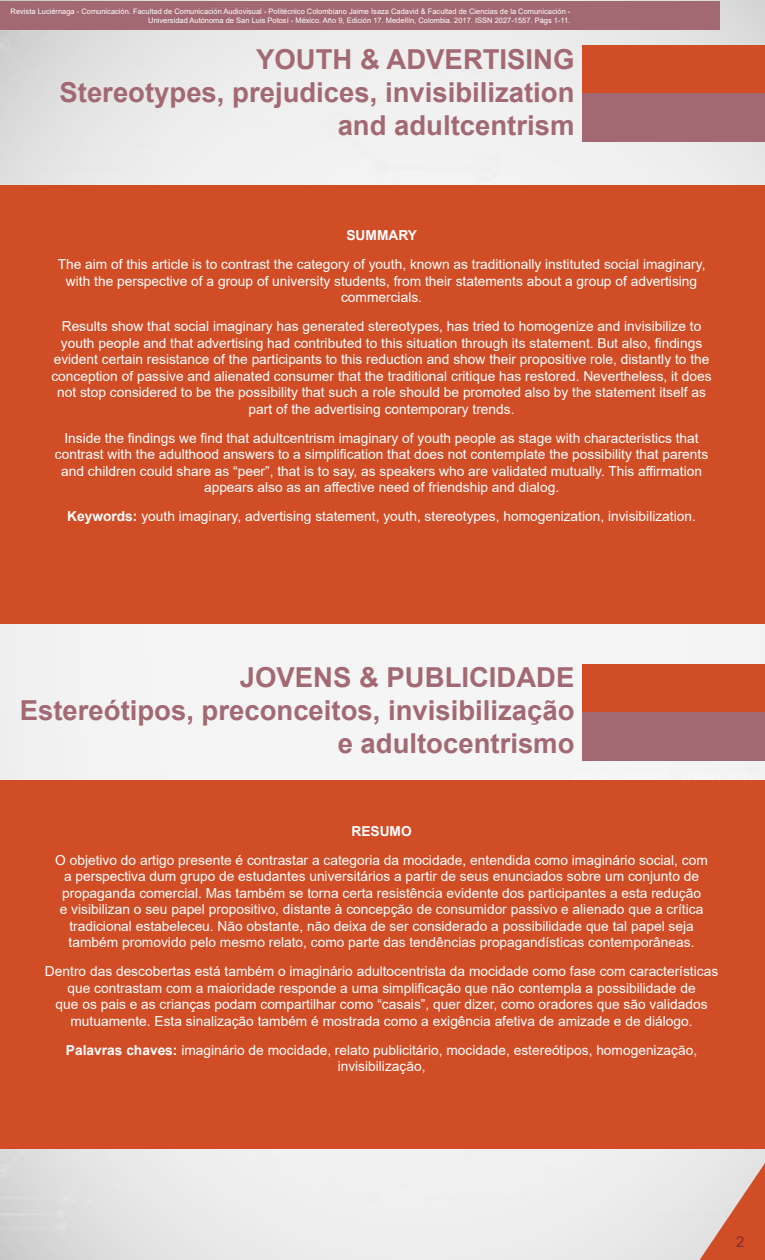
<style>
.page{position:relative;width:765px;height:1260px;background:#fff}
.page>*{position:absolute;margin:0;border:0;box-sizing:border-box;transform-origin:0 0}
.t1{font:700 27.5px/33px "Arial";color:#a36973;text-align:right}
.t2{font:15px "Arial";color:#812c2d}
.t3{font:13.75px/16.5px "Arial";color:#fff;text-align:center}
.t4{font:700 13.75px "Arial";color:#fff}
.t5{font:7.5px/9px "Arial";color:#fff;text-align:right}
.s1{font-weight:700}
</style>
<div class="page">
<img style="left:0;top:0;width:765px;height:1260px">
<div style="left:1px;top:1px;width:719px;height:28px;background:#a36973"></div>
<svg style="left:683px;top:1149px;width:82px;height:111px;background:#deb0a3"></svg>
<div style="left:583px;top:45px;width:182px;height:97px;background:#a36973"></div>
<div style="left:583px;top:664px;width:182px;height:97px;background:#a36973"></div>
<div style="left:583px;top:45px;width:182px;height:48px;background:#d14d26"></div>
<div style="left:583px;top:664px;width:182px;height:48px;background:#d14d26"></div>
<div style="left:0;top:185px;width:765px;height:439px;background:#d14d26"></div>
<div style="left:0;top:780px;width:765px;height:369px;background:#d14d26"></div>
<p class="t5" style="left:11px;top:6px;width:561px">Revista Luciérnaga - Comunicación. Facultad de Comunicación Audiovisual - Politécnico Colombiano Jaime Isaza Cadavid &amp; Facultad de Ciencias de la Comunicación -<br>Universidad Autónoma de San Luis Potosí - México. Año 9, Edición 17. Medellín, Colombia. 2017. ISSN 2027-1557. Págs 1-11.</p>
<h1 class="t1" style="left:60px;top:44px;width:517px">YOUTH &amp; ADVERTISING<br>Stereotypes, prejudices, invisibilization and adultcentrism</h1>
<p class="t4" style="left:346px;top:226px;width:72px">SUMMARY</p>
<p class="t3" style="left:58px;top:256px;width:649px">The aim of this article is to contrast the category of youth, known as traditionally instituted social imaginary, with the perspective of a group of university students, from their statements about a group of advertising commercials.</p>
<p class="t3" style="left:51px;top:318px;width:662px">Results show that social imaginary has generated stereotypes, has tried to homogenize and invisibilize to youth people and that advertising had contributed to this situation through its statement. But also, findings evident certain resistance of the participants to this reduction and show their propositive role, distantly to the conception of passive and alienated consumer that the traditional critique has restored. Nevertheless, it does not stop considered to be the possibility that such a role should be promoted also by the statement itself as part of the advertising contemporary trends.</p>
<p class="t3" style="left:55px;top:430px;width:655px">Inside the findings we find that adultcentrism imaginary of youth people as stage with characteristics that contrast with the adulthood answers to a simplification that does not contemplate the possibility that parents and children could share as “peer”, that is to say, as speakers who are validated mutually. This affirmation appears also as an affective need of friendship and dialog.</p>
<p class="t3" style="left:67px;top:508px;width:630px"><span class="s1">Keywords:</span> youth imaginary, advertising statement, youth, stereotypes, homogenization, invisibilization.</p>
<h1 class="t1" style="left:20px;top:661px;width:556px">JOVENS &amp; PUBLICIDADE<br>Estereótipos, preconceitos, invisibilização e adultocentrismo</h1>
<p class="t4" style="left:351px;top:821px;width:62px">RESUMO</p>
<p class="t3" style="left:55px;top:851px;width:654px">O objetivo do artigo presente é contrastar a categoria da mocidade, entendida como imaginário social, com a perspectiva dum grupo de estudantes universitários a partir de seus enunciados sobre um conjunto de propaganda comercial. Mas também se torna certa resistência evidente dos participantes a esta redução<br>e visibilizan o seu papel propositivo, distante à concepção de consumidor passivo e alienado que a crítica tradicional estabeleceu. Não obstante, não deixa de ser considerado a possibilidade que tal papel seja também promovido pelo mesmo relato, como parte das tendências propagandísticas contemporâneas.</p>
<p class="t3" style="left:45px;top:963px;width:675px">Dentro das descobertas está também o imaginário adultocentrista da mocidade como fase com características que contrastam com a maioridade responde a uma simplificação que não contempla a possibilidade de<br>que os pais e as crianças podam compartilhar como “casais”, quer dizer, como oradores que são validados mutuamente. Esta sinalização também é mostrada como a exigência afetiva de amizade e de diálogo.</p>
<p class="t3" style="left:66px;top:1041px;width:633px"><span class="s1">Palavras chaves:</span> imaginário de mocidade, relato publicitário, mocidade, estereótipos, homogenização, invisibilização,</p>
<p class="t2" style="left:736px;top:1231px;width:10px">2</p>
</div>
